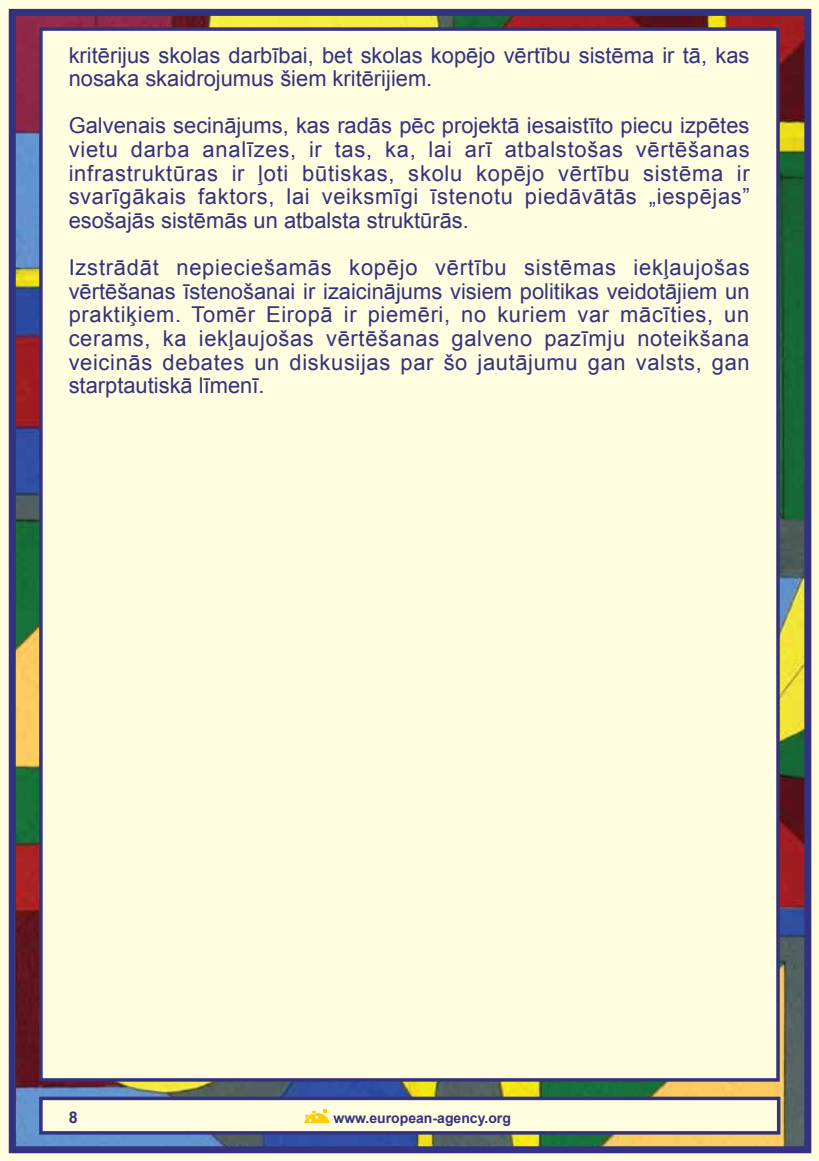
<style>
.page{position:relative;width:819px;height:1161px;background:#fff}
.page>*{position:absolute;margin:0;border:0;box-sizing:border-box;transform-origin:0 0}
.t1{font:21.88px/23.6px "Arial";color:#32327f;text-align:justify}
.t2{font:700 16.1px "Arial";color:#32327f}
.t3{font:700 14px "Arial";color:#32327f}
</style>
<div class="page">
<img style="left:17px;top:17px;width:786px;height:1128px">
<div style="left:0;top:0;width:819px;height:12px;background:#fffcdf"></div>
<div style="left:807px;top:0;width:12px;height:1161px;background:#fffcdf"></div>
<div style="left:0;top:1150px;width:819px;height:11px;background:#fffcdf"></div>
<div style="left:0;top:0;width:12px;height:1161px;background:#fffcdf"></div>
<div style="left:9px;top:9px;width:802px;height:1144px;border:7px solid #32327f"></div>
<div style="left:39px;top:27px;width:740px;height:1054px;background:#fffcdf;border:4px solid #32327f"></div>
<div style="left:39px;top:1096px;width:741px;height:38px;background:#fffcdf;border:4px solid #32327f"></div>
<svg style="left:304px;top:1109px;width:26px;height:14px"></svg>
<p class="t1" style="left:69px;top:43px;width:682px">kritērijus skolas darbībai, bet skolas kopējo vērtību sistēma ir tā, kas nosaka skaidrojumus šiem kritērijiem.</p>
<p class="t1" style="left:69px;top:114px;width:682px">Galvenais secinājums, kas radās pēc projektā iesaistīto piecu izpētes vietu darba analīzes, ir tas, ka, lai arī atbalstošas vērtēšanas infrastruktūras ir ļoti būtiskas, skolu kopējo vērtību sistēma ir svarīgākais faktors, lai veiksmīgi īstenotu piedāvātās „iespējas” esošajās sistēmās un atbalsta struktūrās.</p>
<p class="t1" style="left:69px;top:256px;width:682px">Izstrādāt nepieciešamās kopējo vērtību sistēmas iekļaujošas vērtēšanas īstenošanai ir izaicinājums visiem politikas veidotājiem un praktiķiem. Tomēr Eiropā ir piemēri, no kuriem var mācīties, un cerams, ka iekļaujošas vērtēšanas galveno pazīmju noteikšana veicinās debates un diskusijas par šo jautājumu gan valsts, gan starptautiskā līmenī.</p>
<p class="t2" style="left:69px;top:1106px;width:10px">8</p>
<p class="t3" style="left:333px;top:1109px;width:179px">www.european-agency.org</p>
</div>
